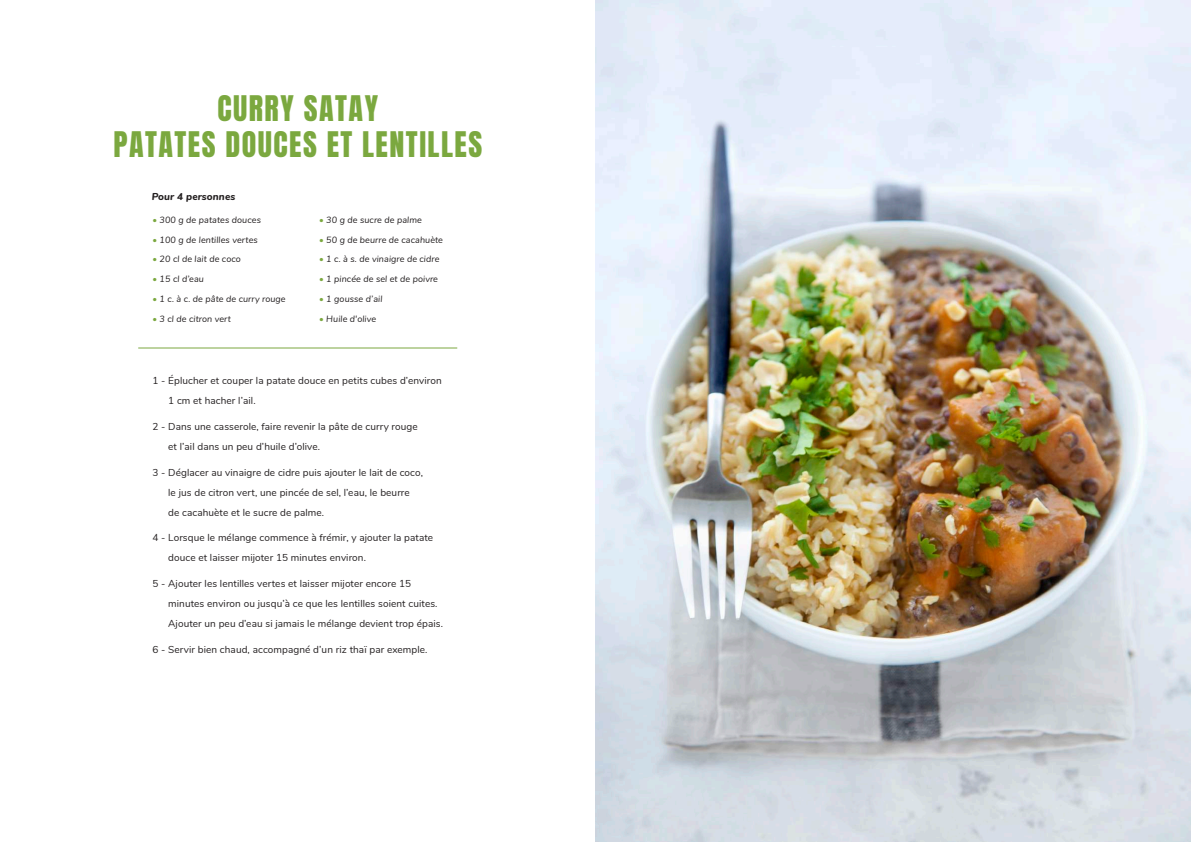
<style>
.page{position:relative;width:1191px;height:842px;background:#fff}
.page>*{position:absolute;margin:0;border:0;box-sizing:border-box;transform-origin:0 0}
.t1{font:30px/36px "Anton";letter-spacing:.05em;color:#7ba83f;text-align:center}
.t2{font:10px/20px "Nunito";letter-spacing:.01em;color:#231f20}
.t3{font:italic 800 10px "Nunito";letter-spacing:.01em;color:#231f20}
.t4{font:italic 9px "Nunito";letter-spacing:.01em;color:#231f20}
.s1{color:#7ba83f}
</style>
<div class="page">
<img style="left:595px;top:0;width:596px;height:842px">
<hr style="left:138px;top:348px;width:319px;height:1px;background:#7ba840">
<h1 class="t1" style="left:113px;top:93px;width:370px">CURRY SATAY<br>PATATES DOUCES ET LENTILLES</h1>
<p class="t3" style="left:152px;top:189px;width:85px">Pour 4 personnes</p>
<p class="t4" style="left:152px;top:213px;width:110px"><span class="s1">•</span> 300 g de patates douces</p>
<p class="t4" style="left:152px;top:233px;width:107px"><span class="s1">•</span> 100 g de lentilles vertes</p>
<p class="t4" style="left:152px;top:253px;width:90px"><span class="s1">•</span> 20 cl de lait de coco</p>
<p class="t4" style="left:152px;top:272px;width:53px"><span class="s1">•</span> 15 cl d’eau</p>
<p class="t4" style="left:152px;top:292px;width:135px"><span class="s1">•</span> 1 c. à c. de pâte de curry rouge</p>
<p class="t4" style="left:152px;top:312px;width:80px"><span class="s1">•</span> 3 cl de citron vert</p>
<p class="t4" style="left:319px;top:213px;width:104px"><span class="s1">•</span> 30 g de sucre de palme</p>
<p class="t4" style="left:319px;top:233px;width:125px"><span class="s1">•</span> 50 g de beurre de cacahuète</p>
<p class="t4" style="left:319px;top:253px;width:122px"><span class="s1">•</span> 1 c. à s. de vinaigre de cidre</p>
<p class="t4" style="left:319px;top:272px;width:120px"><span class="s1">•</span> 1 pincée de sel et de poivre</p>
<p class="t4" style="left:319px;top:292px;width:65px"><span class="s1">•</span> 1 gousse d’ail</p>
<p class="t4" style="left:319px;top:312px;width:59px"><span class="s1">•</span> Huile d'olive</p>
<p class="t2" style="left:168px;top:370px;width:275px;text-indent:-16px">1 - Éplucher et couper la patate douce en petits cubes d’environ<br>1 cm et hacher l’ail.</p>
<p class="t2" style="left:168px;top:416px;width:251px;text-indent:-16px">2 - Dans une casserole, faire revenir la pâte de curry rouge et l’ail dans un peu d’huile d’olive.</p>
<p class="t2" style="left:168px;top:462px;width:256px;text-indent:-16px">3 - Déglacer au vinaigre de cidre puis ajouter le lait de coco, le jus de citron vert, une pincée de sel, l’eau, le beurre de cacahuète et le sucre de palme.</p>
<p class="t2" style="left:168px;top:527px;width:266px;text-indent:-16px">4 - Lorsque le mélange commence à frémir, y ajouter la patate douce et laisser mijoter 15 minutes environ.</p>
<p class="t2" style="left:168px;top:573px;width:276px;text-indent:-16px">5 - Ajouter les lentilles vertes et laisser mijoter encore 15 minutes environ ou jusqu’à ce que les lentilles soient cuites.<br>Ajouter un peu d’eau si jamais le mélange devient trop épais.</p>
<p class="t2" style="left:152px;top:639px;width:277px">6 - Servir bien chaud, accompagné d’un riz thaï par exemple.</p>
</div>
